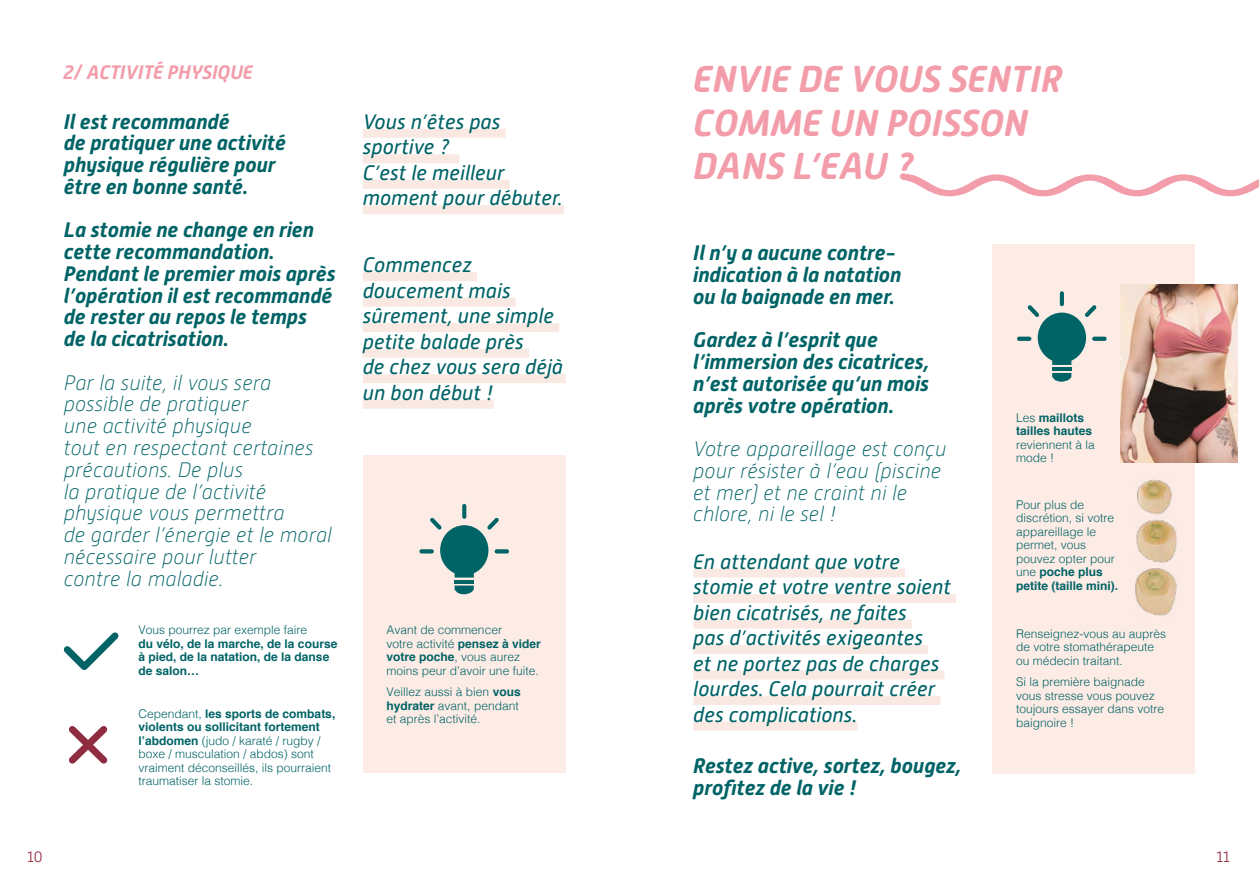
<style>
.page{position:relative;width:1259px;height:893px;background:#fff}
.page>*{position:absolute;margin:0;border:0;box-sizing:border-box;transform-origin:0 0}
.t1{font:italic 700 37.5px/43.5px "Alwyn New Rounded";color:#f39daa}
.t2{font:italic 700 21px/21.8px "Alwyn New";color:#006366}
.t3{font:italic 21px/25.5px "Alwyn New Rounded";color:#006366}
.t4{font:italic 100 21px/21.8px "Alwyn New";color:#006366}
.t5{font:italic 700 19.5px "Alwyn New";color:#f39daa}
.t6{font:300 15px "Alwyn New";color:#952e43}
.t7{font:300 12px/13.5px "Helvetica";color:#006366}
.t8{font:700 12px/13.5px "Helvetica";color:#006366}
.s1{font-weight:700}
.s2{font-weight:300}
</style>
<div class="page">
<div style="left:363px;top:129px;width:142px;height:9px;background:#fae9e2"></div>
<div style="left:363px;top:154px;width:96px;height:9px;background:#fae9e2"></div>
<div style="left:363px;top:180px;width:147px;height:9px;background:#fae9e2"></div>
<div style="left:363px;top:205px;width:201px;height:9px;background:#fae9e2"></div>
<div style="left:363px;top:272px;width:114px;height:9px;background:#fae9e2"></div>
<div style="left:363px;top:298px;width:153px;height:9px;background:#fae9e2"></div>
<div style="left:363px;top:323px;width:196px;height:9px;background:#fae9e2"></div>
<div style="left:363px;top:349px;width:166px;height:9px;background:#fae9e2"></div>
<div style="left:363px;top:374px;width:203px;height:9px;background:#fae9e2"></div>
<div style="left:363px;top:400px;width:130px;height:9px;background:#fae9e2"></div>
<svg style="left:63px;top:632px;width:56px;height:38px"></svg>
<svg style="left:69px;top:726px;width:39px;height:38px"></svg>
<div style="left:693px;top:568px;width:212px;height:9px;background:#fae9e2"></div>
<div style="left:693px;top:594px;width:263px;height:9px;background:#fae9e2"></div>
<div style="left:693px;top:619px;width:218px;height:9px;background:#fae9e2"></div>
<div style="left:693px;top:645px;width:235px;height:9px;background:#fae9e2"></div>
<div style="left:693px;top:670px;width:251px;height:9px;background:#fae9e2"></div>
<div style="left:693px;top:696px;width:247px;height:9px;background:#fae9e2"></div>
<div style="left:693px;top:721px;width:164px;height:9px;background:#fae9e2"></div>
<div style="left:363px;top:455px;width:203px;height:317px;background:#fdece5"></div>
<div style="left:992px;top:244px;width:203px;height:529px;background:#fdece5"></div>
<hr style="left:454px;top:580px;width:20px;height:3px;background:#006366">
<svg style="left:462px;top:504px;width:4px;height:15px"></svg>
<svg style="left:494px;top:549px;width:15px;height:4px"></svg>
<svg style="left:419px;top:549px;width:15px;height:4px"></svg>
<svg style="left:430px;top:518px;width:69px;height:60px;background:#7ca6a4"></svg>
<svg style="left:454px;top:585px;width:20px;height:9px"></svg>
<hr style="left:1052px;top:367px;width:19px;height:4px;background:#006366">
<hr style="left:1060px;top:291px;width:4px;height:15px;background:#006366;border-radius:2px">
<svg style="left:1092px;top:337px;width:14px;height:4px"></svg>
<svg style="left:1017px;top:337px;width:14px;height:4px"></svg>
<svg style="left:1027px;top:305px;width:69px;height:60px;background:#7ca6a4"></svg>
<svg style="left:1052px;top:373px;width:19px;height:9px"></svg>
<img style="left:1120px;top:285px;width:117px;height:178px">
<img style="left:1132px;top:476px;width:44px;height:41px">
<img style="left:1132px;top:517px;width:47px;height:102px">
<svg style="left:902px;top:173px;width:357px;height:24px"></svg>
<h3 class="t5" style="left:64px;top:61px;width:191px">2/ ACTIVITÉ PHYSIQUE</h3>
<h2 class="t2" style="left:64px;top:111px;width:224px">Il est recommandé<br>de pratiquer une activité physique régulière pour être en bonne santé.</h2>
<h2 class="t2" style="left:64px;top:219px;width:273px">La stomie ne change en rien cette recommandation.<br>Pendant le premier mois après l’opération il est recommandé de rester au repos le temps<br>de la cicatrisation.</h2>
<p class="t4" style="left:64px;top:372px;width:270px">Par la suite, il vous sera possible de pratiquer<br>une activité physique<br>tout en respectant certaines précautions. De plus<br>la pratique de l’activité physique vous permettra<br>de garder l’énergie et le moral nécessaire pour lutter<br>contre la maladie.</p>
<p class="t7" style="left:138px;top:622px;width:170px">Vous pourrez par exemple faire</p>
<p class="t8" style="left:138px;top:637px;width:200px">du vélo, de la marche, de la course à pied, de la natation, de la danse de salon…</p>
<p class="t7" style="left:138px;top:706px;width:198px">Cependant, <span class="s1">les sports de combats, violents ou sollicitant fortement l’abdomen</span> (judo / karaté / rugby / boxe / musculation / abdos) sont vraiment déconseillés, ils pourraient traumatiser la stomie.</p>
<h2 class="t3" style="left:363px;top:109px;width:201px">Vous n’êtes pas sportive ?<br>C’est le meilleur moment pour débuter.</h2>
<h2 class="t3" style="left:363px;top:252px;width:202px">Commencez doucement mais sûrement, une simple petite balade près<br>de chez vous sera déjà un bon début !</h2>
<p class="t7" style="left:386px;top:622px;width:156px">Avant de commencer<br>votre activité <span class="s1">pensez à vider votre poche</span>, vous aurez moins peur d’avoir une fuite.</p>
<p class="t7" style="left:386px;top:684px;width:136px">Veillez aussi à bien <span class="s1">vous hydrater</span> avant, pendant et après l’activité.</p>
<h1 class="t1" style="left:693px;top:58px;width:370px">ENVIE DE VOUS SENTIR<br>COMME UN POISSON<br>DANS L’EAU ?</h1>
<h2 class="t2" style="left:693px;top:242px;width:209px">Il n’y a aucune contre&shy;indication à la natation ou la baignade en mer.</h2>
<h2 class="t2" style="left:693px;top:329px;width:238px">Gardez à l’esprit que l’immersion des cicatrices, n’est autorisée qu’un mois après votre opération.</h2>
<h2 class="t4" style="left:693px;top:438px;width:255px">Votre appareillage est conçu pour résister à l’eau (piscine et mer) et ne craint ni le chlore, ni le sel !</h2>
<h2 class="t3" style="left:693px;top:549px;width:259px">En attendant que votre stomie et votre ventre soient bien cicatrisés, ne faites<br>pas d’activités exigeantes<br>et ne portez pas de charges lourdes. Cela pourrait créer des complications.</h2>
<h2 class="t2" style="left:693px;top:755px;width:270px">Restez active, sortez, bougez, profitez de la vie !</h2>
<p class="t8" style="left:1016px;top:411px;width:78px"><span class="s2">Les</span> maillots tailles hautes</p>
<p class="t7" style="left:1016px;top:437px;width:80px">reviennent à la mode !</p>
<p class="t7" style="left:1016px;top:497px;width:104px">Pour plus de discrétion, si votre appareillage le permet, vous pouvez opter pour une <span class="s1">poche plus petite (taille mini).</span></p>
<p class="t7" style="left:1016px;top:626px;width:152px">Renseignez-vous au auprès de votre stomathérapeute ou médecin traitant.</p>
<p class="t7" style="left:1016px;top:674px;width:150px">Si la première baignade vous stresse vous pouvez toujours essayer dans votre baignoire !</p>
<p class="t6" style="left:27px;top:848px;width:17px">10</p>
<p class="t6" style="left:1216px;top:848px;width:15px">11</p>
</div>
